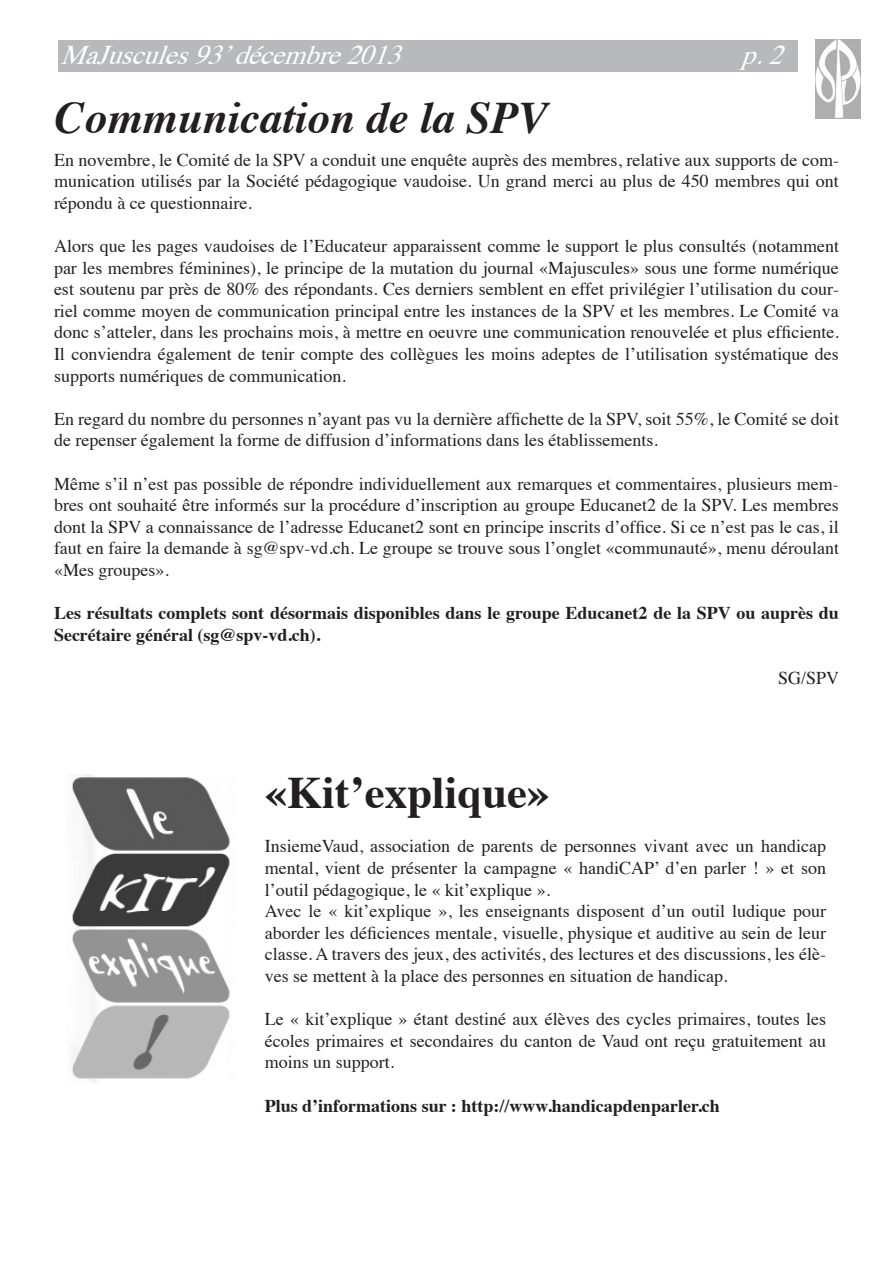
<style>
.page{position:relative;width:893px;height:1263px;background:#fff}
.page>*{position:absolute;margin:0;border:0;box-sizing:border-box;transform-origin:0 0}
.t1{font:italic 700 45px "Times";color:#231f20}
.t2{font:700 45px "Times";color:#231f20}
.t3{font:italic 27px "Times";color:#fff}
.t4{font:18px/21.6px "Times";color:#231f20;text-align:justify}
.t5{font:700 18px/21.6px "Times";color:#231f20}
</style>
<div class="page">
<div style="left:58px;top:40px;width:740px;height:32px;background:#b8b9bc"></div>
<img style="left:815px;top:39px;width:45px;height:79px">
<img style="left:72px;top:774px;width:158px;height:308px">
<h2 class="t3" style="left:61px;top:45px;width:350px">MaJuscules93’décembre2013</h2>
<h2 class="t3" style="left:741px;top:45px;width:51px">p.2</h2>
<h1 class="t1" style="left:55px;top:91px;width:495px">Communication de la SPV</h1>
<p class="t4" style="left:54px;top:150px;width:786px">En novembre, le Comité de la SPV a conduit une enquête auprès des membres, relative aux supports de com&shy;munication utilisés par la Société pédagogique vaudoise. Un grand merci au plus de 450 membres qui ont répondu à ce questionnaire.</p>
<p class="t4" style="left:54px;top:237px;width:786px">Alors que les pages vaudoises de l’Educateur apparaissent comme le support le plus consultés (notamment par les membres féminines), le principe de la mutation du journal «Majuscules» sous une forme numérique est soutenu par près de 80% des répondants. Ces derniers semblent en effet privilégier l’utilisation du cour&shy;riel comme moyen de communication principal entre les instances de la SPV et les membres. Le Comité va donc s’atteler, dans les prochains mois, à mettre en oeuvre une communication renouvelée et plus efficiente.<br>Il conviendra également de tenir compte des collègues les moins adeptes de l’utilisation systématique des supports numériques de communication.</p>
<p class="t4" style="left:54px;top:406px;width:786px">En regard du nombre du personnes n’ayant pas vu la dernière affichette de la SPV, soit 55%, le Comité se doit de repenser également la forme de diffusion d’informations dans les établissements.</p>
<p class="t4" style="left:54px;top:474px;width:786px">Même s’il n’est pas possible de répondre individuellement aux remarques et commentaires, plusieurs mem&shy;bres ont souhaité être informés sur la procédure d’inscription au groupe Educanet2 de la SPV. Les membres dont la SPV a connaissance de l’adresse Educanet2 sont en principe inscrits d’office. Si ce n’est pas le cas, il faut en faire la demande à sg@spv-vd.ch. Le groupe se trouve sous l’onglet «communauté», menu déroulant «Mes groupes».</p>
<p class="t5" style="left:54px;top:604px;width:786px">Les résultats complets sont désormais disponibles dans le groupe Educanet2 de la SPV ou auprès du<br>Secrétaire général (sg@spv-vd.ch).</p>
<p class="t4" style="left:778px;top:669px;width:63px">SG/SPV</p>
<h1 class="t2" style="left:265px;top:776px;width:287px">«Kit’explique»</h1>
<p class="t4" style="left:265px;top:837px;width:563px;text-align:left">InsiemeVaud, association de parents de personnes vivant avec un handicap mental, vient de présenter la campagne « handiCAP’ d’en parler ! » et son l’outil pédagogique, le « kit’explique ».<br>Avec le « kit’explique », les enseignants disposent d’un outil ludique pour aborder les déficiences mentale, visuelle, physique et auditive au sein de leur classe. A travers des jeux, des activités, des lectures et des discussions, les élè&shy;ves se mettent à la place des personnes en situation de handicap.</p>
<p class="t4" style="left:265px;top:1010px;width:563px">Le « kit’explique » étant destiné aux élèves des cycles primaires, toutes les écoles primaires et secondaires du canton de Vaud ont reçu gratuitement au moins un support.</p>
<p class="t5" style="left:265px;top:1096px;width:457px">Plus d’informations sur : http://www.handicapdenparler.ch</p>
</div>
